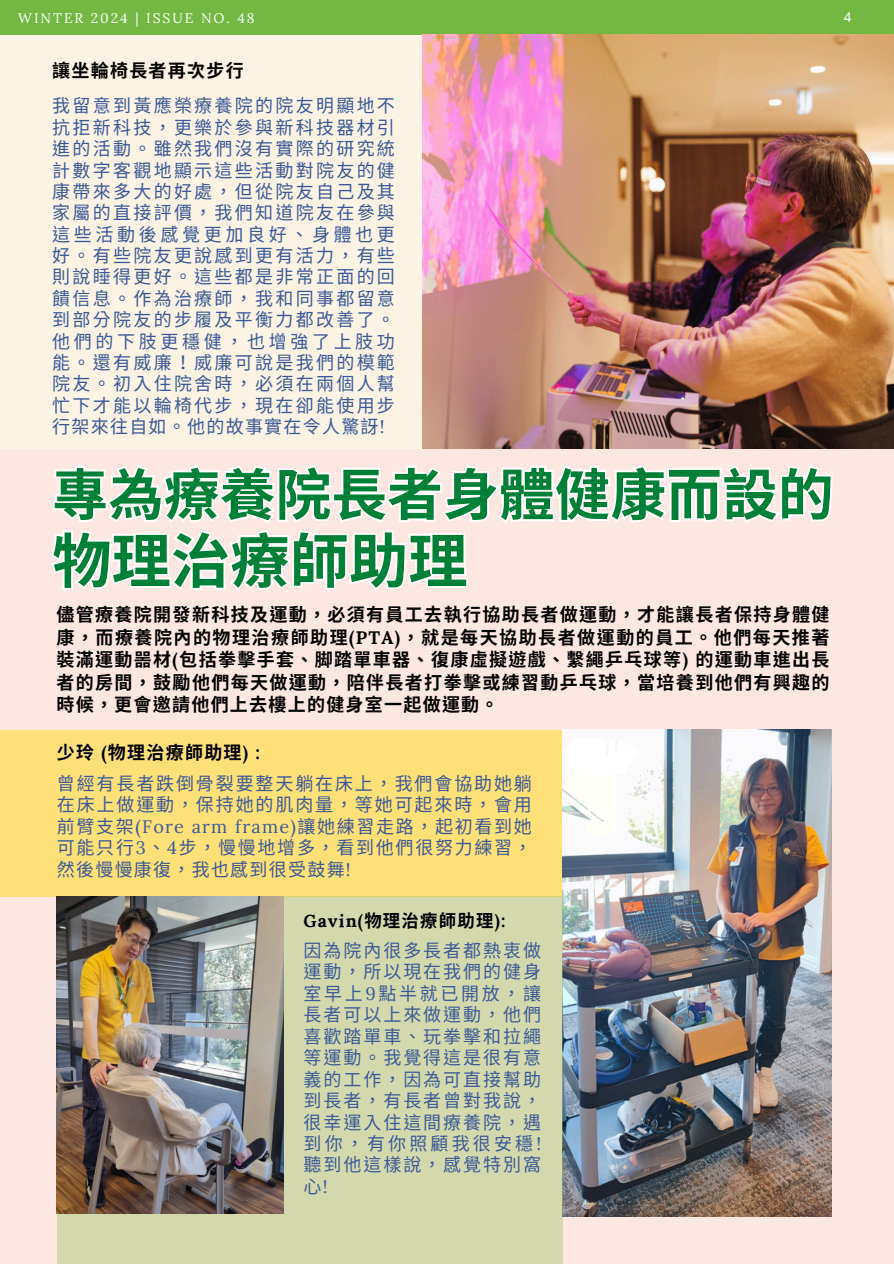
<style>
.page{position:relative;width:894px;height:1264px;background:#fff}
.page>*{position:absolute;margin:0;border:0;box-sizing:border-box;transform-origin:0 0}
.t1{font:700 59.25px "Noto Sans CJ Ksc";color:#008037}
.t2{font:700 55.8px "Noto Sans CJ Ksc";color:#008037}
.t3{font:18px/21.3px "Noto Sans CJ Ksc";letter-spacing:.125em;color:#3b5998}
.t4{font:700 18px/22.5px "Noto Sans CJ Ksc";letter-spacing:.075em;color:#000;text-align:justify}
.t5{font:18px/21.5px "Noto Sans CJ Ksc";letter-spacing:.105em;color:#3b5998}
.t6{font:700 17.4px "Lora";letter-spacing:.07em;color:#000}
.t7{font:13.95px "Lora";letter-spacing:.14em;color:#fff}
.t8{font:13.5px "Noto Sans";color:#fff}
.s1{font-family:"Lora"}
.s2{font-family:"Noto Sans CJ Ksc"}
</style>
<div class="page">
<div style="left:0;top:0;width:893px;height:1263px;background:#fbf3e4"></div>
<div style="left:0;top:0;width:893px;height:34px;background:#73b842"></div>
<img style="left:422px;top:34px;width:471px;height:416px">
<div style="left:0;top:450px;width:892px;height:813px;background:#fde7e3"></div>
<div style="left:0;top:729px;width:830px;height:167px;background:#fee078"></div>
<img style="left:562px;top:729px;width:269px;height:487px">
<div style="left:57px;top:896px;width:505px;height:367px;background:#d4d9ad"></div>
<img style="left:56px;top:896px;width:228px;height:317px">
<img style="left:51px;top:188px;width:783px;height:336px">
<svg style="left:51px;top:530px;width:417px;height:61px"></svg>
<h3 class="t7" style="left:18px;top:9px;width:238px">WINTER 2024 | ISSUE NO. 48</h3>
<h4 class="t8" style="left:843px;top:8px;width:9px">4</h4>
<p class="t4" style="left:52px;top:58px;width:192px">讓坐輪椅長者再次步行</p>
<h3 class="t3" style="left:52px;top:94px;width:344px">我留意到黃應榮療養院的院友明顯地不抗拒新科技， 更樂於參與新科技器材引進的活動。 雖然我們沒有實際的研究統計數字客觀地顯示這些活動對院友的健康帶來多大的好處， 但從院友自己及其家屬的直接評價， 我們知道院友在參與這些活動後感覺更加良好、 身體也更好。 有些院友更說感到更有活力， 有些則說睡得更好。 這些都是非常正面的回饋信息。 作為治療師， 我和同事都留意到部分院友的步履及平衡力都改善了。他們的下肢更穩健， 也增強了上肢功能。 還有威廉！ 威廉可說是我們的模範院友。 初入住院舍時， 必須在兩個人幫忙下才能以輪椅代步， 現在卻能使用步行架來往自如。 他的故事實在令人驚訝<span class="s1">!</span></h3>
<p class="t2" style="left:52px;top:450px;width:782px">專為療養院長者身體健康而設的</p>
<p class="t1" style="left:52px;top:514px;width:417px">物理治療師助理</p>
<h1 class="t4" style="left:56px;top:602px;width:774px">儘管療養院開發新科技及運動， 必須有員工去執行協助長者做運動， 才能讓長者保持身體健康， 而療養院內的物理治療師助理<span class="s1">(PTA)</span>， 就是每天協助長者做運動的員工。 他們每天推著裝滿運動噐材<span class="s1">(</span>包括拳擊手套、 脚踏單車器、 復康虛擬遊戲、 繫繩乒乓球等<span class="s1">)</span> 的運動車進出長者的房間， 鼓勵他們每天做運動， 陪伴長者打拳擊或練習動乒乓球， 當培養到他們有興趣的時候， 更會邀請他們上去樓上的健身室一起做運動。</h1>
<h2 class="t4" style="left:57px;top:740px;width:204px">少玲 <span class="s1">(</span>物理治療師助理<span class="s1">) :</span></h2>
<h3 class="t5" style="left:57px;top:771px;width:475px">曾經有長者跌倒骨裂要整天躺在床上， 我們會協助她躺在床上做運動， 保持她的肌肉量， 等她可起來時， 會用前臂支架<span class="s1">(Fore arm frame)</span>讓她練習走路， 起初看到她可能只行<span class="s1">3</span>、 <span class="s1">4</span>步， 慢慢地增多， 看到他們很努力練習，然後慢慢康復， 我也感到很受鼓舞<span class="s1">!</span></h3>
<h4 class="t6" style="left:303px;top:909px;width:203px">Gavin(<span class="s2">物理治療師助理</span>):</h4>
<p class="t3" style="left:303px;top:938px;width:239px">因為院內很多長者都熱衷做運動， 所以現在我們的健身室早上<span class="s1">9</span>點半就已開放， 讓長者可以上來做運動， 他們喜歡踏單車、 玩拳擊和拉繩等運動。 我覺得這是很有意義的工作， 因為可直接幫助到長者， 有長者曾對我說，很幸運入住這間療養院， 遇到你， 有你照顧我很安穩<span class="s1">!</span>聽到他這樣說， 感覺特別窩心<span class="s1">!</span></p>
</div>
